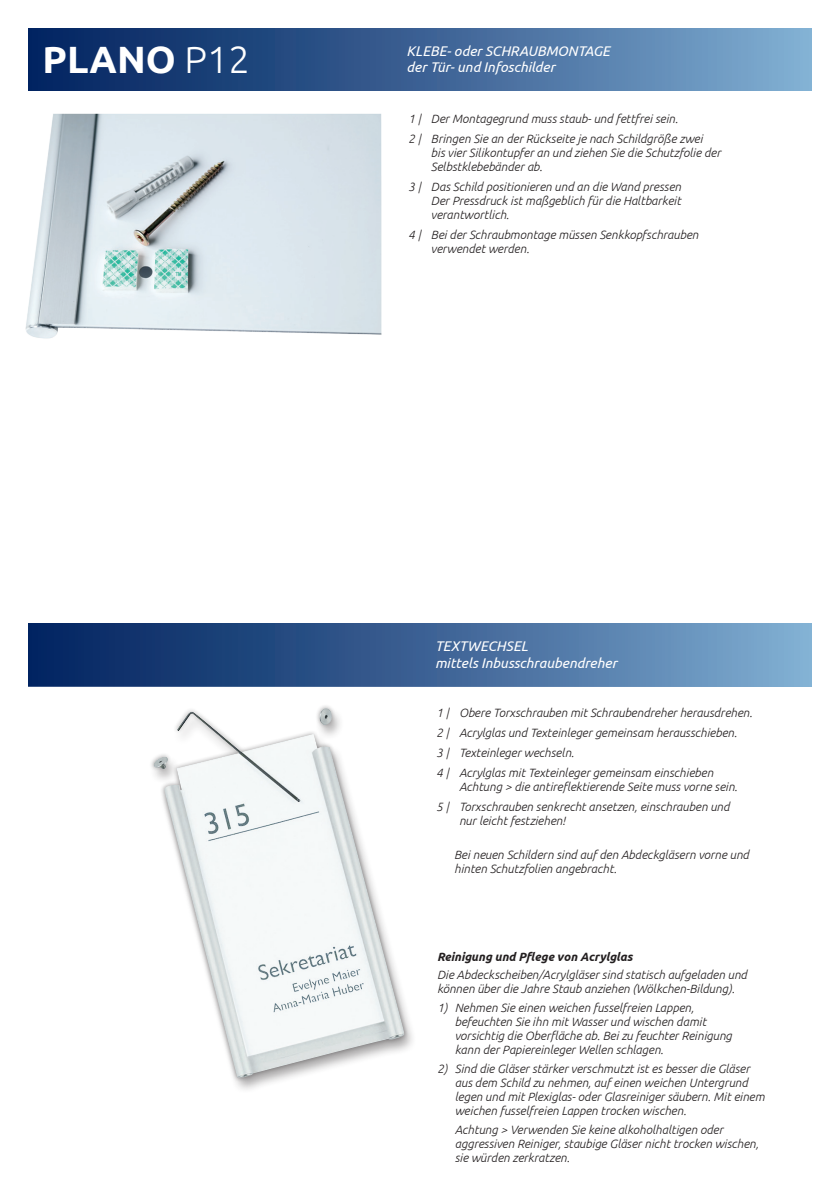
<style>
.page{position:relative;width:840px;height:1191px;background:#fff}
.page>*{position:absolute;margin:0;border:0;box-sizing:border-box;transform-origin:0 0}
.t1{font:700 38px "Ubuntu";color:#fff}
.t2{font:italic 14px/16.8px "Ubuntu";color:#fff}
.t3{font:italic 300 12px/14px "Ubuntu";color:#231f20}
.t4{font:italic 700 12px "Ubuntu";color:#231f20}
.s1{font-weight:300}
</style>
<div class="page">
<div style="left:28px;top:28px;width:783px;height:63px;background:linear-gradient(to right,#001e5c,#7eaad0)"></div>
<img style="left:25px;top:113px;width:357px;height:226px">
<div style="left:28px;top:624px;width:783px;height:62px;background:linear-gradient(to right,#001e5c,#7eaad0)"></div>
<div style="left:149px;top:704px;width:259px;height:378px;background:#231f20;opacity:.4"></div>
<img style="left:153px;top:708px;width:251px;height:370px">
<h1 class="t1" style="left:43px;top:36px;width:209px">PLANO <span class="s1">P12</span></h1>
<p class="t2" style="left:406px;top:42px;width:205px">KLEBE- oder SCHRAUBMONTAGE der Tür- und Infoschilder</p>
<p class="t3" style="left:408px;top:108px;width:296px;line-height:20px">1 | Der Montagegrund muss staub- und fettfrei sein.<br>2 | Bringen Sie an der Rückseite je nach Schildgröße zwei</p>
<p class="t3" style="left:430px;top:145px;width:291px">bis vier Silikontupfer an und ziehen Sie die Schutzfolie der<br>Selbstklebebänder ab.</p>
<p class="t3" style="left:430px;top:179px;width:251px;text-align:justify;text-indent:-23px">3 | Das Schild positionieren und an die Wand pressen Der Pressdruck ist maßgeblich für die Haltbarkeit verantwortlich.</p>
<p class="t3" style="left:430px;top:227px;width:269px;text-indent:-23px">4 | Bei der Schraubmontage müssen Senkkopfschrauben verwendet werden.</p>
<p class="t2" style="left:435px;top:637px;width:183px">TEXTWECHSEL<br>mittels Inbusschraubendreher</p>
<p class="t3" style="left:436px;top:702px;width:317px;line-height:20px">1 | Obere Torxschrauben mit Schraubendreher herausdrehen.<br>2 | Acrylglas und Texteinleger gemeinsam herausschieben.<br>3 | Texteinleger wechseln.<br>4 | Acrylglas mit Texteinleger gemeinsam einschieben</p>
<p class="t3" style="left:436px;top:776px;width:302px;line-height:20px;text-indent:23px">Achtung &gt; die antireflektierende Seite muss vorne sein.<br>5 | Torxschrauben senkrecht ansetzen, einschrauben und</p>
<p class="t3" style="left:459px;top:813px;width:108px">nur leicht festziehen!</p>
<p class="t3" style="left:454px;top:847px;width:296px">Bei neuen Schildern sind auf den Abdeckgläsern vorne und hinten Schutzfolien angebracht.</p>
<p class="t4" style="left:437px;top:949px;width:197px">Reinigung und Pflege von Acrylglas</p>
<p class="t3" style="left:437px;top:967px;width:311px">Die Abdeckscheiben/Acrylgläser sind statisch aufgeladen und können über die Jahre Staub anziehen (Wölkchen-Bildung).</p>
<p class="t3" style="left:454px;top:1000px;width:278px;text-indent:-18px">1) Nehmen Sie einen weichen fusselfreien Lappen, befeuchten Sie ihn mit Wasser und wischen damit vorsichtig die Oberfläche ab. Bei zu feuchter Reinigung kann der Papiereinleger Wellen schlagen.</p>
<p class="t3" style="left:454px;top:1061px;width:311px;text-indent:-18px">2) Sind die Gläser stärker verschmutzt ist es besser die Gläser aus dem Schild zu nehmen, auf einen weichen Untergrund legen und mit Plexiglas- oder Glasreiniger säubern. Mit einem weichen fusselfreien Lappen trocken wischen.</p>
<p class="t3" style="left:454px;top:1122px;width:305px">Achtung &gt; Verwenden Sie keine alkoholhaltigen oder aggressiven Reiniger, staubige Gläser nicht trocken wischen, sie würden zerkratzen.</p>
</div>
